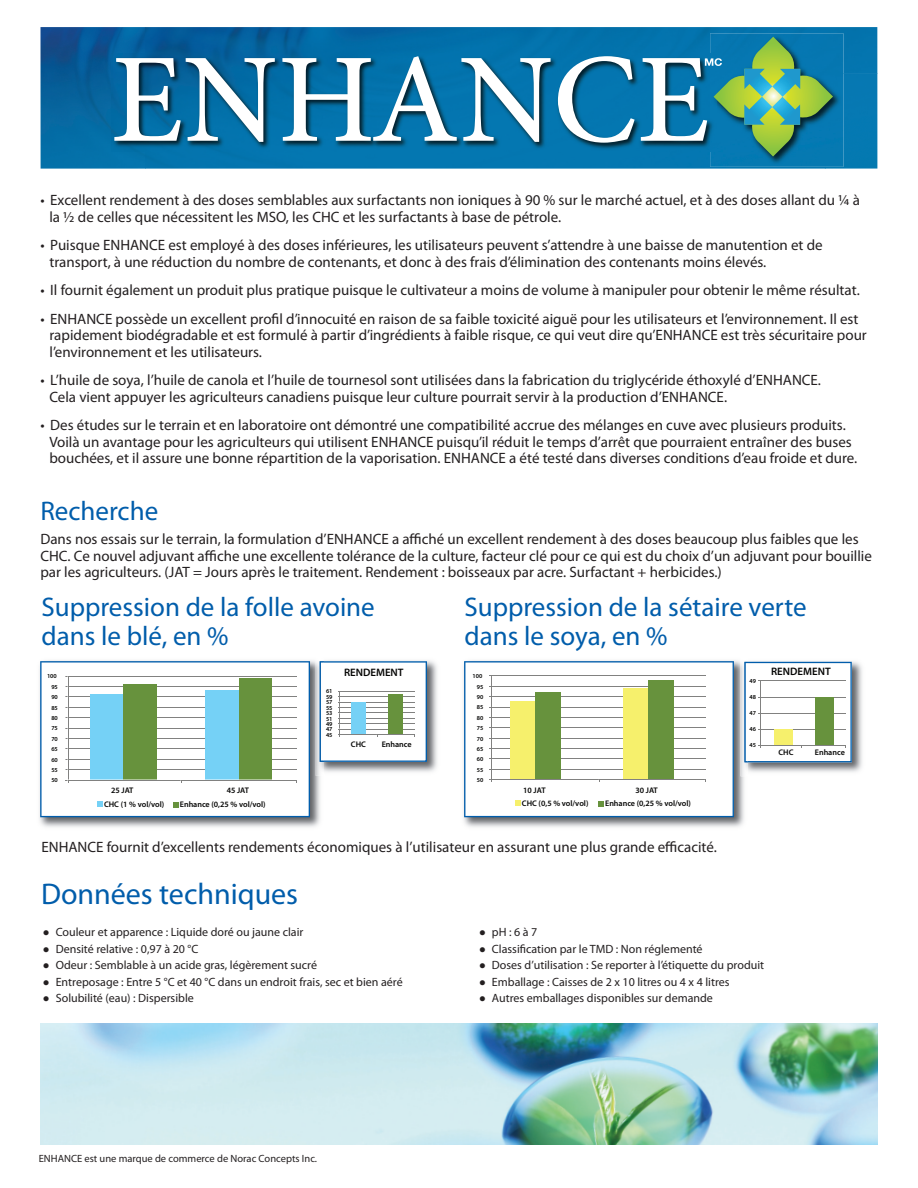
<style>
.page{position:relative;width:918px;height:1188px;background:#fff}
.page>*{position:absolute;margin:0;border:0;box-sizing:border-box;transform-origin:0 0}
.t1{font:30px "Myriad Pro";color:#015dab}
.t2{font:27px/28.5px "Myriad Pro";color:#015dab}
.t3{font:15px/16.5px "Myriad Pro";color:#231f20}
.t4{font:12px "Myriad Pro";color:#231f20}
.t5{font:600 10.8px "Myriad Pro";color:#050504}
.t6{font:10.5px "Myriad Pro";color:#231f20}
.t7{font:600 8.1px "Myriad Pro";color:#050504}
.t8{font:600 6.15px "Myriad Pro";color:#050504}
.s1{font-size:24px}
</style>
<div class="page">
<img style="left:40px;top:27px;width:105px;height:142px">
<img style="left:145px;top:27px;width:733px;height:46px">
<img style="left:826px;top:73px;width:52px;height:96px">
<img style="left:145px;top:151px;width:681px;height:18px">
<img style="left:748px;top:661px;width:114px;height:111px">
<img style="left:463px;top:660px;width:285px;height:167px">
<img style="left:41px;top:1023px;width:837px;height:121px">
<svg style="left:464px;top:661px;width:270px;height:156px"></svg>
<svg style="left:744px;top:662px;width:108px;height:100px"></svg>
<img style="left:324px;top:660px;width:113px;height:112px">
<img style="left:39px;top:660px;width:285px;height:167px">
<svg style="left:40px;top:661px;width:270px;height:156px"></svg>
<svg style="left:320px;top:661px;width:107px;height:101px"></svg>
<img style="left:112px;top:54px;width:529px;height:97px">
<svg style="left:114px;top:58px;width:161px;height:84px"></svg>
<svg style="left:282px;top:56px;width:269px;height:86px"></svg>
<svg style="left:558px;top:56px;width:77px;height:87px"></svg>
<img style="left:710px;top:33px;width:133px;height:134px">
<svg style="left:641px;top:37px;width:192px;height:120px;background:#409399"></svg>
<p class="t3" style="left:49px;top:193px;width:812px;text-indent:-9px">• Excellent rendement à des doses semblables aux surfactants non ioniques à 90 % sur le marché actuel, et à des doses allant du ¼ à la ½ de celles que nécessitent les MSO, les CHC et les surfactants à base de pétrole.</p>
<p class="t3" style="left:49px;top:238px;width:775px;text-indent:-9px">• Puisque ENHANCE est employé à des doses inférieures, les utilisateurs peuvent s’attendre à une baisse de manutention et de transport, à une réduction du nombre de contenants, et donc à des frais d’élimination des contenants moins élevés.</p>
<p class="t3" style="left:40px;top:283px;width:821px">• Il fournit également un produit plus pratique puisque le cultivateur a moins de volume à manipuler pour obtenir le même résultat.</p>
<p class="t3" style="left:49px;top:311px;width:819px;text-indent:-9px">• ENHANCE possède un excellent profil d’innocuité en raison de sa faible toxicité aiguë pour les utilisateurs et l’environnement. Il est rapidement biodégradable et est formulé à partir d’ingrédients à faible risque, ce qui veut dire qu’ENHANCE est très sécuritaire pour l’environnement et les utilisateurs.</p>
<p class="t3" style="left:49px;top:373px;width:773px;text-indent:-9px">• L’huile de soya, l’huile de canola et l’huile de tournesol sont utilisées dans la fabrication du triglycéride éthoxylé d’ENHANCE.<br>Cela vient appuyer les agriculteurs canadiens puisque leur culture pourrait servir à la production d’ENHANCE.</p>
<p class="t3" style="left:49px;top:418px;width:809px;text-indent:-9px">• Des études sur le terrain et en laboratoire ont démontré une compatibilité accrue des mélanges en cuve avec plusieurs produits.<br>Voilà un avantage pour les agriculteurs qui utilisent ENHANCE puisqu’il réduit le temps d’arrêt que pourraient entraîner des buses bouchées, et il assure une bonne répartition de la vaporisation. ENHANCE a été testé dans diverses conditions d’eau froide et dure.</p>
<h2 class="t2" style="left:40px;top:498px;width:119px">Recherche</h2>
<p class="t3" style="left:40px;top:532px;width:833px">Dans nos essais sur le terrain, la formulation d’ENHANCE a affiché un excellent rendement à des doses beaucoup plus faibles que les<br>CHC. Ce nouvel adjuvant affiche une excellente tolérance de la culture, facteur clé pour ce qui est du choix d’un adjuvant pour bouillie par les agriculteurs. (JAT = Jours après le traitement. Rendement : boisseaux par acre. Surfactant + herbicides.)</p>
<h2 class="t2" style="left:41px;top:595px;width:335px">Suppression de la folle avoine dans le blé, en %</h2>
<h2 class="t2" style="left:464px;top:595px;width:344px">Suppression de la sétaire verte dans le soya, en %</h2>
<p class="t8" style="left:47px;top:673px;width:11px">100</p>
<p class="t5" style="left:344px;top:666px;width:61px">RENDEMENT</p>
<p class="t8" style="left:473px;top:672px;width:11px">100</p>
<p class="t8" style="left:750px;top:677px;width:8px">49</p>
<p class="t5" style="left:771px;top:665px;width:61px">RENDEMENT</p>
<p class="t8" style="left:51px;top:683px;width:8px">95</p>
<p class="t8" style="left:51px;top:693px;width:8px">90</p>
<p class="t8" style="left:51px;top:704px;width:8px">85</p>
<p class="t8" style="left:51px;top:714px;width:8px">80</p>
<p class="t8" style="left:51px;top:725px;width:8px">75</p>
<p class="t8" style="left:51px;top:735px;width:8px">70</p>
<p class="t8" style="left:51px;top:745px;width:8px">65</p>
<p class="t8" style="left:51px;top:756px;width:8px">60</p>
<p class="t8" style="left:326px;top:688px;width:8px">61</p>
<p class="t8" style="left:326px;top:693px;width:8px">59</p>
<p class="t8" style="left:326px;top:699px;width:8px">57</p>
<p class="t8" style="left:326px;top:704px;width:8px">55</p>
<p class="t8" style="left:326px;top:709px;width:8px">53</p>
<p class="t8" style="left:326px;top:715px;width:8px">51</p>
<p class="t8" style="left:326px;top:720px;width:8px">49</p>
<p class="t8" style="left:326px;top:726px;width:8px">47</p>
<p class="t8" style="left:326px;top:731px;width:8px">45</p>
<p class="t7" style="left:351px;top:740px;width:17px">CHC</p>
<p class="t7" style="left:382px;top:740px;width:32px">Enhance</p>
<p class="t8" style="left:477px;top:683px;width:8px">95</p>
<p class="t8" style="left:477px;top:693px;width:8px">90</p>
<p class="t8" style="left:477px;top:704px;width:8px">85</p>
<p class="t8" style="left:477px;top:714px;width:8px">80</p>
<p class="t8" style="left:477px;top:724px;width:8px">75</p>
<p class="t8" style="left:477px;top:735px;width:8px">70</p>
<p class="t8" style="left:477px;top:745px;width:8px">65</p>
<p class="t8" style="left:477px;top:756px;width:8px">60</p>
<p class="t8" style="left:750px;top:693px;width:8px">48</p>
<p class="t8" style="left:750px;top:709px;width:8px">47</p>
<p class="t8" style="left:750px;top:725px;width:8px">46</p>
<p class="t8" style="left:750px;top:742px;width:8px">45</p>
<p class="t7" style="left:779px;top:748px;width:17px">CHC</p>
<p class="t7" style="left:815px;top:748px;width:32px">Enhance</p>
<p class="t8" style="left:51px;top:766px;width:8px">55</p>
<p class="t8" style="left:477px;top:766px;width:8px">55</p>
<p class="t8" style="left:51px;top:777px;width:8px">50</p>
<p class="t8" style="left:477px;top:776px;width:8px">50</p>
<p class="t7" style="left:111px;top:785px;width:24px">25 JAT</p>
<p class="t7" style="left:227px;top:785px;width:24px">45 JAT</p>
<p class="t7" style="left:104px;top:800px;width:62px">CHC (1 % vol/vol)</p>
<p class="t7" style="left:180px;top:800px;width:87px">Enhance (0,25 % vol/vol)</p>
<p class="t7" style="left:523px;top:785px;width:24px">10 JAT</p>
<p class="t7" style="left:635px;top:785px;width:24px">30 JAT</p>
<p class="t7" style="left:522px;top:798px;width:68px">CHC (0,5 % vol/vol)</p>
<p class="t7" style="left:605px;top:799px;width:87px">Enhance (0,25 % vol/vol)</p>
<p class="t3" style="left:41px;top:840px;width:677px">ENHANCE fournit d’excellents rendements économiques à l’utilisateur en assurant une plus grande efficacité.</p>
<h1 class="t1" style="left:41px;top:883px;width:259px">Données techniques</h1>
<p class="t4" style="left:43px;top:928px;width:262px"><span class="s1">•</span> Couleur et apparence : Liquide doré ou jaune clair</p>
<p class="t4" style="left:43px;top:944px;width:157px"><span class="s1">•</span> Densité relative : 0,97 à 20 °C</p>
<p class="t4" style="left:43px;top:961px;width:276px"><span class="s1">•</span> Odeur : Semblable à un acide gras, légèrement sucré</p>
<p class="t4" style="left:43px;top:977px;width:361px"><span class="s1">•</span> Entreposage : Entre 5 °C et 40 °C dans un endroit frais, sec et bien aéré</p>
<p class="t4" style="left:43px;top:994px;width:153px"><span class="s1">•</span> Solubilité (eau) : Dispersible</p>
<p class="t4" style="left:479px;top:928px;width:60px"><span class="s1">•</span> pH : 6 à 7</p>
<p class="t4" style="left:479px;top:944px;width:225px"><span class="s1">•</span> Classification par le TMD : Non réglementé</p>
<p class="t4" style="left:479px;top:961px;width:287px"><span class="s1">•</span> Doses d’utilisation : Se reporter à l’étiquette du produit</p>
<p class="t4" style="left:479px;top:977px;width:252px"><span class="s1">•</span> Emballage : Caisses de 2 x 10 litres ou 4 x 4 litres</p>
<p class="t4" style="left:479px;top:994px;width:235px"><span class="s1">•</span> Autres emballages disponibles sur demande</p>
<p class="t6" style="left:39px;top:1154px;width:280px">ENHANCE est une marque de commerce de Norac Concepts Inc.</p>
</div>
